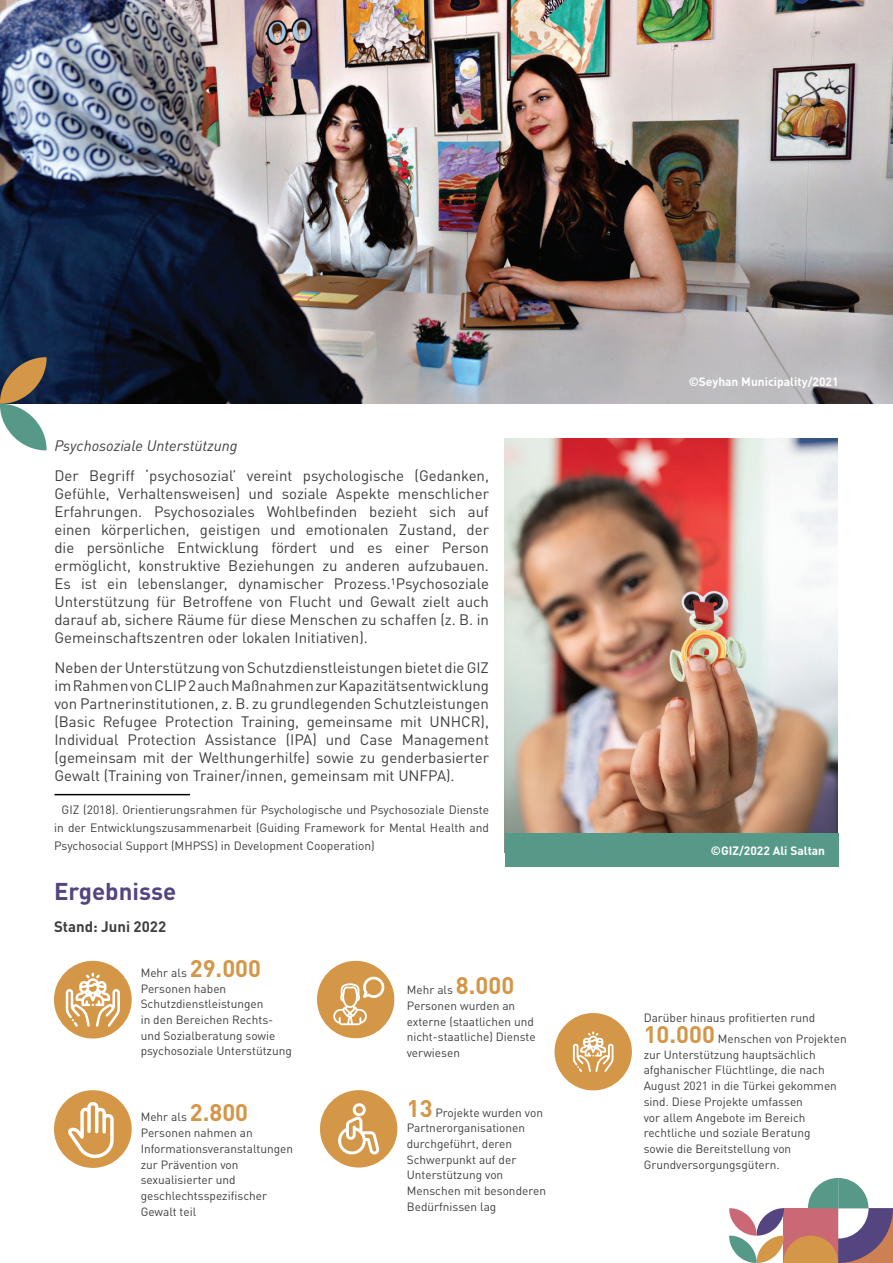
<style>
.page{position:relative;width:893px;height:1263px;background:#fff}
.page>*{position:absolute;margin:0;border:0;box-sizing:border-box;transform-origin:0 0}
.t1{font:700 24px "DIN Pro";color:#544580}
.t2{font:15px/18px "DIN Pro";color:#3e3e3f;text-align:justify}
.t3{font:italic 15px "DIN Pro";color:#3e3e3f}
.t4{font:700 15px "DIN Pro";color:#3e3e3f}
.t5{font:12px/18px "DIN Pro";color:#3e3e3f;text-align:justify}
.t6{font:700 12px "DIN Pro";color:#fff}
.t7{font:11.85px/15.8px "DIN Pro";color:#3e3e3f}
.s1{font-weight:700;font-size:23.7px;color:#d49647}
</style>
<div class="page">
<img style="left:0;top:0;width:893px;height:404px">
<svg style="left:0;top:357px;width:47px;height:93px"></svg>
<svg style="left:729px;top:1178px;width:164px;height:85px"></svg>
<img style="left:505px;top:439px;width:333px;height:394px">
<div style="left:505px;top:833px;width:333px;height:33px;background:#569988"></div>
<hr style="left:54px;top:794px;width:136px;height:1px;background:#040503">
<div style="left:54px;top:961px;width:78px;height:77px;background:#d49647;border-radius:50%"></div>
<div style="left:54px;top:1090px;width:78px;height:78px;background:#d49647;border-radius:50%"></div>
<div style="left:317px;top:961px;width:77px;height:77px;background:#d49647;border-radius:50%"></div>
<div style="left:554px;top:1013px;width:78px;height:77px;background:#d49647;border-radius:50%"></div>
<div style="left:320px;top:1090px;width:77px;height:77px;background:#d49647;border-radius:50%"></div>
<svg style="left:66px;top:973px;width:54px;height:54px"></svg>
<svg style="left:68px;top:1102px;width:46px;height:56px"></svg>
<svg style="left:333px;top:977px;width:51px;height:48px"></svg>
<svg style="left:338px;top:1103px;width:42px;height:52px"></svg>
<svg style="left:573px;top:1031px;width:40px;height:41px"></svg>
<p class="t3" style="left:54px;top:434px;width:185px">Psychosoziale Unterstützung</p>
<p class="t2" style="left:54px;top:465px;width:436px">Der Begriff ‘psychosozial’ vereint psychologische (Gedanken, Gefühle, Verhaltensweisen) und soziale Aspekte menschlicher Erfahrungen. Psychosoziales Wohlbefinden bezieht sich auf einen körperlichen, geistigen und emotionalen Zustand, der die persönliche Entwicklung fördert und es einer Person ermöglicht, konstruktive Beziehungen zu anderen aufzubauen.<br>Es ist ein lebenslanger, dynamischer Prozess.1Psychosoziale Unterstützung für Betroffene von Flucht und Gewalt zielt auch darauf ab, sichere Räume für diese Menschen zu schaffen (z. B. in Gemeinschaftszentren oder lokalen Initiativen).</p>
<p class="t2" style="left:54px;top:657px;width:436px">Neben der Unterstützung von Schutzdienstleistungen bietet die GIZ im Rahmen von CLIP 2 auch Maßnahmen zur Kapazitätsentwicklung von Partnerinstitutionen, z. B. zu grundlegenden Schutzleistungen (Basic Refugee Protection Training, gemeinsame mit UNHCR), Individual Protection Assistance (IPA) und Case Management (gemeinsam mit der Welthungerhilfe) sowie zu genderbasierter Gewalt (Training von Trainer/innen, gemeinsam mit UNFPA).</p>
<p class="t5" style="left:54px;top:800px;width:436px;text-indent:8px">GIZ (2018). Orientierungsrahmen für Psychologische und Psychosoziale Dienste in der Entwicklungszusammenarbeit (Guiding Framework for Mental Health and Psychosocial Support (MHPSS) in Development Cooperation)</p>
<h1 class="t1" style="left:54px;top:873px;width:124px">Ergebnisse</h1>
<p class="t4" style="left:54px;top:914px;width:114px">Stand: Juni 2022</p>
<p class="t7" style="left:141px;top:964px;width:153px">Mehr als <span class="s1">29.000<br></span>Personen haben<br>Schutzdienstleistungen<br>in den Bereichen Rechts&shy;und Sozialberatung sowie psychosoziale Unterstützung</p>
<p class="t7" style="left:141px;top:1108px;width:154px">Mehr als <span class="s1">2.800<br></span>Personen nahmen an<br>Informationsveranstaltungen zur Prävention von sexualisierter und geschlechtsspezifischer<br>Gewalt teil</p>
<p class="t7" style="left:407px;top:981px;width:130px">Mehr als <span class="s1">8.000<br></span>Personen wurden an externe (staatlichen und nicht-staatliche) Dienste verwiesen</p>
<p class="t7" style="left:407px;top:1104px;width:141px"><span class="s1">13</span> Projekte wurden von<br>Partnerorganisationen durchgeführt, deren<br>Schwerpunkt auf der<br>Unterstützung von<br>Menschen mit besonderen<br>Bedürfnissen lag</p>
<p class="t6" style="left:689px;top:372px;width:151px">©Seyhan Municipality/2021</p>
<p class="t6" style="left:711px;top:841px;width:116px">©GIZ/2022 Ali Saltan</p>
<p class="t7" style="left:644px;top:1007px;width:204px;line-height:20.9px">Darüber hinaus profitierten rund<br><span class="s1">10.000</span> Menschen von Projekten</p>
<p class="t7" style="left:644px;top:1046px;width:195px">zur Unterstützung hauptsächlich afghanischer Flüchtlinge, die nach<br>August 2021 in die Türkei gekommen sind. Diese Projekte umfassen<br>vor allem Angebote im Bereich rechtliche und soziale Beratung sowie die Bereitstellung von<br>Grundversorgungsgütern.</p>
</div>
